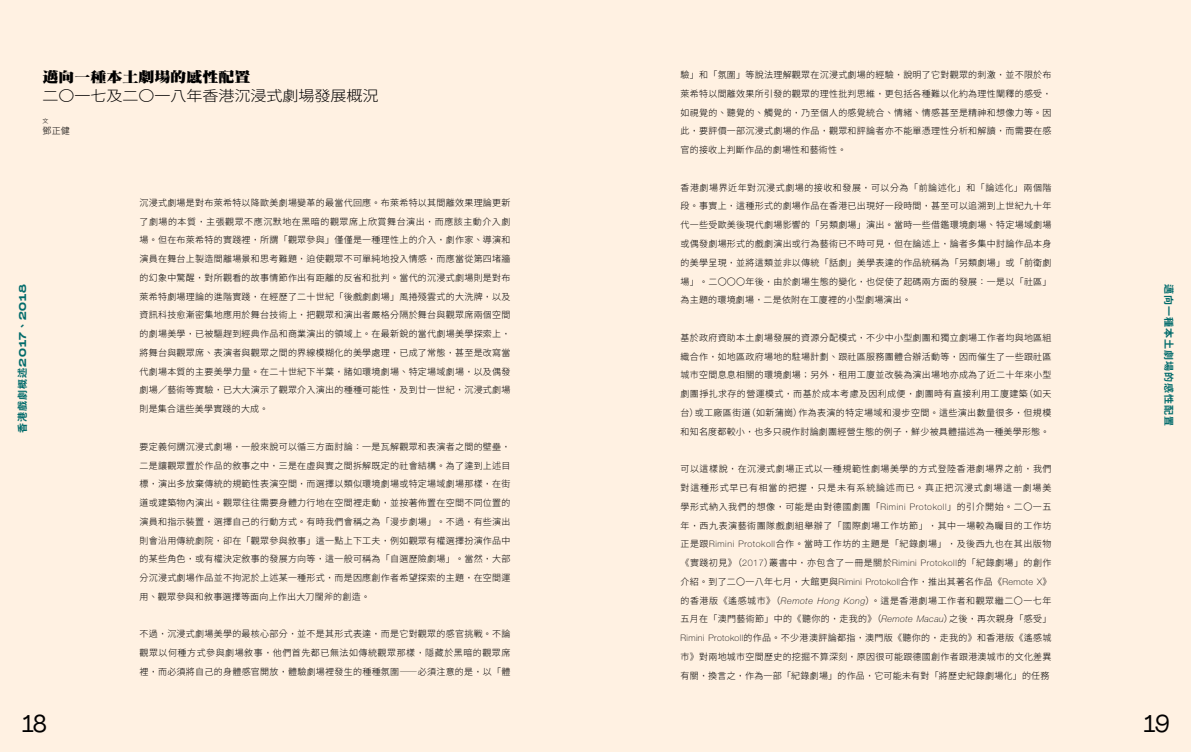
<style>
.page{position:relative;width:1191px;height:752px;background:#fff}
.page>*{position:absolute;margin:0;border:0;box-sizing:border-box;transform-origin:0 0}
.t1{font:24px "Agrandir";color:#000}
.t2{font:300 14.4px "Koz Go Pro";color:#000;scale:1.11 1}
.t3{font:14.4px "DF Ming Std W14";color:#000;scale:1.11 1}
.t4{font:10px "Monument Extended";letter-spacing:.085em;color:#006b6b}
.t5{font:700 10px "Taipei Sans TC Beta";letter-spacing:.1em;color:#006b6b}
.t6{font:300 9px/18.7px "Taipei Sans TC Beta";letter-spacing:.03em;color:#000;text-align:justify}
.t7{font:300 6px "Taipei Sans TC Beta";color:#000}
.s1{font-family:"Taipei Sans TC Beta"}
.s2{font-family:"Taipei Sans TC Beta";font-weight:700}
.s3{font-family:"Helvetica Neue LT Pro";font-weight:100}
.s4{font-family:"Helvetica Neue LT Pro";font-weight:100;font-style:italic}
</style>
<div class="page">
<div style="left:0;top:0;width:1191px;height:751px;background:#fff1e2"></div>
<h2 class="t3" style="left:43px;top:69px;width:189px">邁向一種本土劇場的感性配置</h2>
<h2 class="t2" style="left:43px;top:86px;width:304px">二〇一七及二〇一八年香港<span class="s1">沉</span>浸式劇場發展概況</h2>
<p class="t7" style="left:43px;top:117px;width:7px">文</p>
<p class="t6" style="left:43px;top:121px;width:29px">鄧正健</p>
<p class="t4" style="left:15px;top:432px;width:150px;rotate:-90deg"><span class="s2">香港戲劇概述</span>2017<span class="s2">、</span>2018</p>
<p class="t6" style="left:139px;top:193px;width:372px">沉浸式劇場是對布萊希特以降歐美劇場變革的最當代回應。布萊希特以其間離效果理論更新了劇場的本質，主張觀眾不應沉默地在黑暗的觀眾席上欣賞舞台演出，而應該主動介入劇場。但在布萊希特的實踐裡，所謂「觀眾參與」僅僅是一種理性上的介入，劇作家、導演和演員在舞台上製造間離場景和思考難題，迫使觀眾不可單純地投入情感，而應當從第四堵牆的幻象中驚醒，對所觀看的故事情節作出有距離的反省和批判。當代的沉浸式劇場則是對布萊希特劇場理論的進階實踐，在經歷了二十世紀「後戲劇劇場」風捲殘雲式的大洗牌，以及資訊科技愈漸密集地應用於舞台技術上，把觀眾和演出者嚴格分隔於舞台與觀眾席兩個空間的劇場美學，已被驅趕到經典作品和商業演出的領域上。在最新銳的當代劇場美學探索上，將舞台與觀眾席、表演者與觀眾之間的界線模糊化的美學處理，已成了常態，甚至是改寫當代劇場本質的主要美學力量。在二十世紀下半葉，諸如環境劇場、特定場域劇場，以及偶發劇場／藝術等實驗，已大大演示了觀眾介入演出的種種可能性，及到廿一世紀，沉浸式劇場則是集合這些美學實踐的大成。</p>
<p class="t6" style="left:139px;top:437px;width:372px">要定義何謂沉浸式劇場，一般來說可以循三方面討論：一是瓦解觀眾和表演者之間的壁壘，二是讓觀眾置於作品的敘事之中，三是在虛與實之間拆解既定的社會結構。為了達到上述目標，演出多放棄傳統的規範性表演空間，而選擇以類似環境劇場或特定場域劇場那樣，在街道或建築物內演出。觀眾往往需要身體力行地在空間裡走動，並按著佈置在空間不同位置的演員和指示裝置，選擇自己的行動方式。有時我們會稱之為「漫步劇場」。不過，有些演出則會沿用傳統劇院，卻在「觀眾參與敘事」這一點上下工夫，例如觀眾有權選擇扮演作品中的某些角色，或有權決定敘事的發展方向等，這一般可稱為「自選歷險劇場」。當然，大部分沉浸式劇場作品並不拘泥於上述某一種形式，而是因應創作者希望探索的主題，在空間運用、觀眾參與和敘事選擇等面向上作出大刀闊斧的創造。</p>
<p class="t6" style="left:139px;top:624px;width:372px">不過，沉浸式劇場美學的最核心部分，並不是其形式表達，而是它對觀眾的感官挑戰。不論觀眾以何種方式參與劇場敘事，他們首先都已無法如傳統觀眾那樣，隱藏於黑暗的觀眾席裡，而必須將自己的身體感官開放，體驗劇場裡發生的種種氛圍——必須注意的是，以「體</p>
<p class="t6" style="left:680px;top:66px;width:372px">驗」和「氛圍」等說法理解觀眾在沉浸式劇場的經驗，說明了它對觀眾的刺激，並不限於布萊希特以間離效果所引發的觀眾的理性批判思維，更包括各種難以化約為理性闡釋的感受，如視覺的、聽覺的、觸覺的，乃至個人的感覺統合、情緒、情感甚至是精神和想像力等。因此，要評價一部沉浸式劇場的作品，觀眾和評論者亦不能單憑理性分析和解讀，而需要在感官的接收上判斷作品的劇場性和藝術性。</p>
<p class="t6" style="left:680px;top:178px;width:372px">香港劇場界近年對沉浸式劇場的接收和發展，可以分為「前論述化」和「論述化」兩個階段。事實上，這種形式的劇場作品在香港已出現好一段時間，甚至可以追溯到上世紀九十年代一些受歐美後現代劇場影響的「另類劇場」演出。當時一些借鑑環境劇場、特定場域劇場或偶發劇場形式的戲劇演出或行為藝術已不時可見，但在論述上，論者多集中討論作品本身的美學呈現，並將這類並非以傳統「話劇」美學表達的作品統稱為「另類劇場」或「前衛劇場」。二〇〇〇年後，由於劇場生態的變化，也促使了起碼兩方面的發展：一是以「社區」為主題的環境劇場，二是依附在工廈裡的小型劇場演出。</p>
<p class="t6" style="left:680px;top:328px;width:372px">基於政府資助本土劇場發展的資源分配模式，不少中小型劇團和獨立劇場工作者均與地區組織合作，如地區政府場地的駐場計劃、跟社區服務團體合辦活動等，因而催生了一些跟社區城市空間息息相關的環境劇場；另外，租用工廈並改裝為演出場地亦成為了近二十年來小型劇團掙扎求存的營運模式，而基於成本考慮及因利成便，劇團時有直接利用工廈建築（如天台）或工廠區街道（如新蒲崗）作為表演的特定場域和漫步空間。這些演出數量很多，但規模和知名度都較小，也多只視作討論劇團經營生態的例子，鮮少被具體描述為一種美學形態。</p>
<p class="t6" style="left:680px;top:459px;width:372px">可以這樣說，在沉浸式劇場正式以一種規範性劇場美學的方式登陸香港劇場界之前，我們對這種形式早已有相當的把握，只是未有系統論述而已。真正把沉浸式劇場這一劇場美學形式納入我們的想像，可能是由對德國劇團「<span class="s3">Rimini Protokoll</span>」的引介開始。二〇一五年，西九表演藝術團隊戲劇組舉辦了「國際劇場工作坊節」，其中一場較為矚目的工作坊正是跟<span class="s3">Rimini Protokoll</span>合作。當時工作坊的主題是「紀錄劇場」，及後西九也在其出版物《實踐初見》（<span class="s3">2017</span>）叢書中，亦包含了一冊是關於<span class="s3">Rimini Protokoll</span>的「紀錄劇場」的創作介紹。到了二〇一八年七月，大館更與<span class="s3">Rimini Protokoll</span>合作，推出其著名作品《<span class="s3">Remote X</span>》的香港版《遙感城市》（<span class="s4">Remote Hong Kong</span>）。這是香港劇場工作者和觀眾繼二〇一七年五月在「澳門藝術節」中的《聽你的，走我的》（<span class="s4">Remote Macau</span>）之後，再次親身「感受」<span class="s3">Rimini Protokoll</span>的作品。不少港澳評論都指，澳門版《聽你的，走我的》和香港版《遙感城市》對兩地城市空間歷史的挖掘不算深刻，原因很可能跟德國創作者跟港澳城市的文化差異有關，換言之，作為一部「紀錄劇場」的作品，它可能未有對「將歷史紀錄劇場化」的任務</p>
<p class="t5" style="left:1174px;top:283px;width:143px;rotate:90deg">邁向一種本土劇場的感性配置</p>
<h1 class="t1" style="left:22px;top:708px;width:26px">18</h1>
<h1 class="t1" style="left:1144px;top:708px;width:27px">19</h1>
</div>
